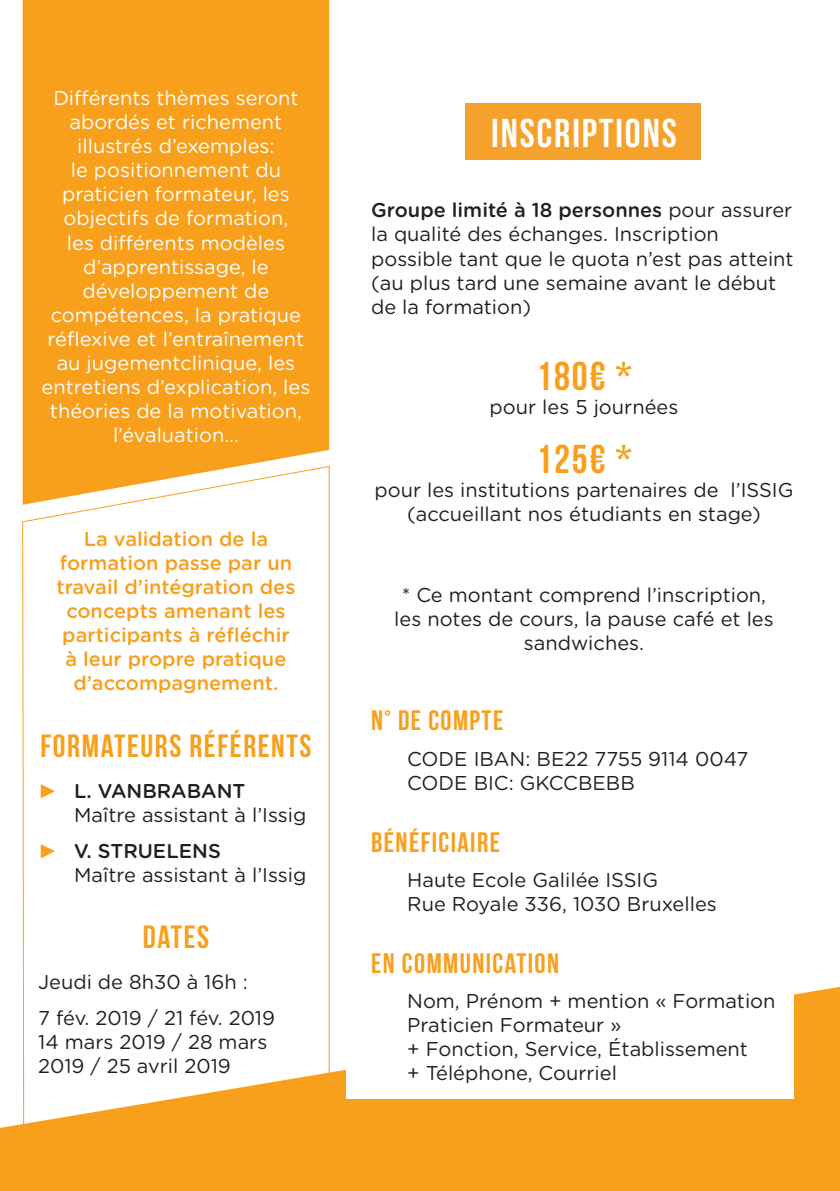
<style>
.page{position:relative;width:840px;height:1191px;background:#fff}
.page>*{position:absolute;margin:0;border:0;box-sizing:border-box;transform-origin:0 0}
.t1{font:700 40px "Bebas Neue";letter-spacing:.05em;color:#fff}
.t2{font:700 40px "Bebas Neue";letter-spacing:.05em;color:#f89f1c}
.t3{font:700 32px "Bebas Neue";letter-spacing:.05em;color:#f89f1c}
.t4{font:700 28px "Bebas Neue";letter-spacing:.05em;color:#f89f1c}
.t5{font:20px/24px "Gotham Rounded";color:#231f20}
.t6{font:20px/24px "Gotham Rounded";color:#fff;text-align:center}
.t7{font:500 20px/24px "Gotham Rounded";color:#f89f1c;text-align:center}
.s1{font-family:"Arial";color:#f89f1c}
.s2{font-weight:500}
</style>
<div class="page">
<svg style="left:22px;top:465px;width:308px;height:521px"></svg>
<svg style="left:0;top:986px;width:839px;height:205px;fill:#f89f1c"></svg>
<div style="left:346px;top:829px;width:447px;height:269px;background:#fff"></div>
<div style="left:464px;top:103px;width:236px;height:57px;background:#f5a22c"></div>
<div style="left:23px;top:0;width:306px;height:505px;background:#f89f1c"></div>
<p class="t6" style="left:41px;top:85px;width:270px">Différents thèmes seront abordés et richement illustrés d’exemples:<br>le positionnement du praticien formateur, les objectifs de formation,<br>les différents modèles d’apprentissage, le développement de compétences, la pratique réflexive et l’entraînement au jugementclinique, les entretiens d’explication, les théories de la motivation, l’évaluation…</p>
<p class="t7" style="left:56px;top:526px;width:240px">La validation de la formation passe par un travail d’intégration des concepts amenant les participants à réfléchir à leur propre pratique d’accompagnement.</p>
<h2 class="t3" style="left:40px;top:728px;width:272px">FORMATEURS RÉFÉRENTS</h2>
<p class="t5" style="left:74px;top:778px;width:233px;text-indent:-36px"><span class="s1">►</span> <span class="s2">L. VANBRABANT<br></span>Maître assistant à l’Issig</p>
<p class="t5" style="left:74px;top:837px;width:233px;text-indent:-36px"><span class="s1">►</span> <span class="s2">V. STRUELENS<br></span>Maître assistant à l’Issig</p>
<h2 class="t3" style="left:143px;top:919px;width:68px">DATES</h2>
<p class="t5" style="left:38px;top:963px;width:238px;line-height:35.4px">Jeudi de 8h30 à 16h :<br>7 fév. 2019 / 21 fév. 2019</p>
<p class="t5" style="left:38px;top:1028px;width:230px">14 mars 2019 / 28 mars<br>2019 / 25 avril 2019</p>
<h1 class="t1" style="left:491px;top:111px;width:187px">INSCRIPTIONS</h1>
<p class="t5" style="left:371px;top:197px;width:424px"><span class="s2">Groupe limité à 18 personnes</span> pour assurer la qualité des échanges. Inscription possible tant que le quota n’est pas atteint (au plus tard une semaine avant le début de la formation)</p>
<h1 class="t2" style="left:536px;top:354px;width:97px">180€ *</h1>
<p class="t5" style="left:489px;top:394px;width:190px">pour les 5 journées</p>
<h1 class="t2" style="left:536px;top:437px;width:97px">125€ *</h1>
<p class="t5" style="left:374px;top:477px;width:420px;text-align:center">pour les institutions partenaires de l’ISSIG (accueillant nos étudiants en stage)</p>
<p class="t5" style="left:394px;top:582px;width:381px;text-align:center">* Ce montant comprend l’inscription, les notes de cours, la pause café et les sandwiches.</p>
<h3 class="t4" style="left:371px;top:705px;width:134px">N° DE COMPTE</h3>
<p class="t5" style="left:407px;top:745px;width:342px">CODE IBAN: BE22 7755 9114 0047<br>CODE BIC: GKCCBEBB</p>
<h3 class="t4" style="left:371px;top:826px;width:130px">BÉNÉFICIAIRE</h3>
<p class="t5" style="left:407px;top:867px;width:311px">Haute Ecole Galilée ISSIG<br>Rue Royale 336, 1030 Bruxelles</p>
<h3 class="t4" style="left:371px;top:948px;width:189px">EN COMMUNICATION</h3>
<p class="t5" style="left:407px;top:988px;width:369px">Nom, Prénom + mention « Formation<br>Praticien Formateur »<br>+ Fonction, Service, Établissement<br>+ Téléphone, Courriel</p>
</div>
